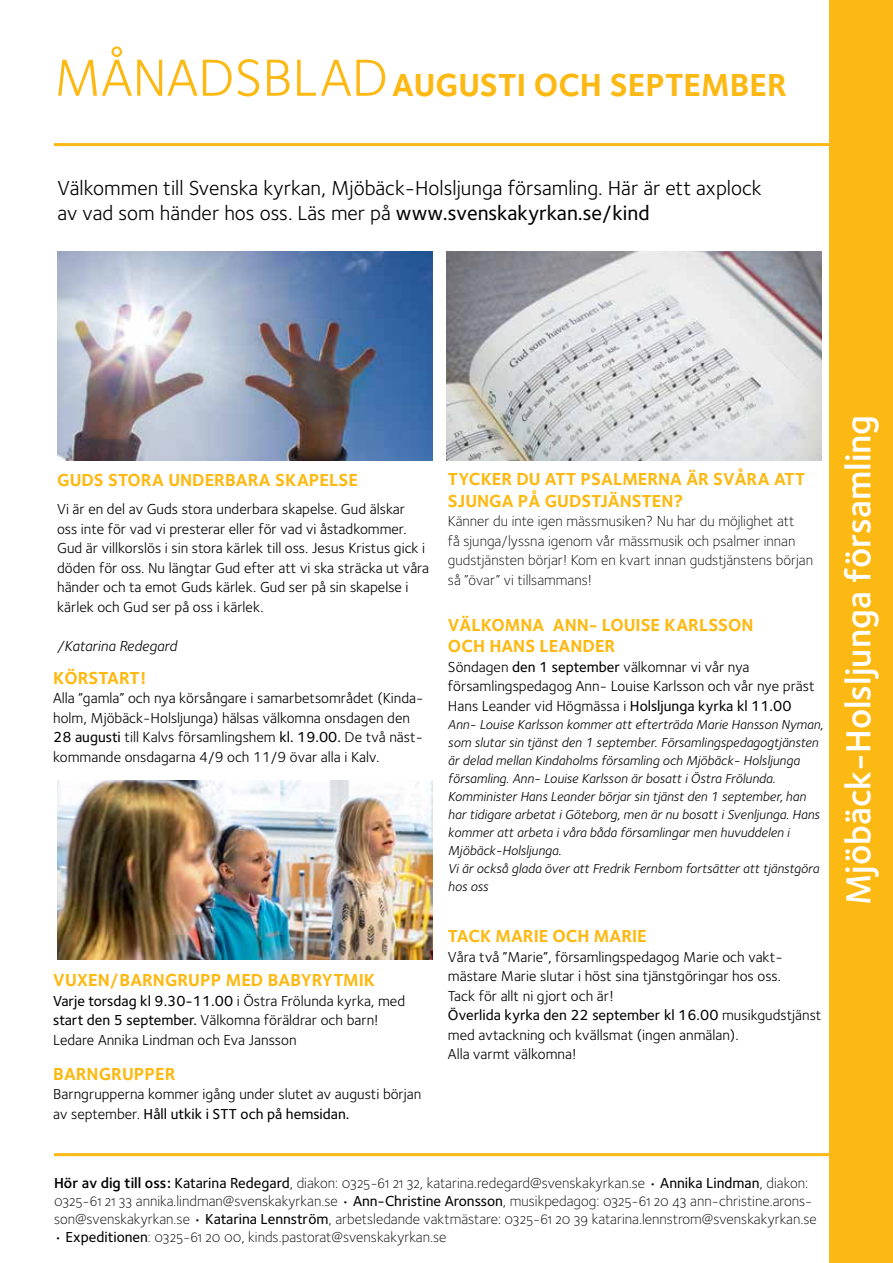
<style>
.page{position:relative;width:893px;height:1263px;background:#fff}
.page>*{position:absolute;margin:0;border:0;box-sizing:border-box;transform-origin:0 0}
.t1{font:600 36px "Foundry Sterling";color:#fff}
.t2{font:700 33px "Foundry Sterling";color:#fdb913}
.t3{font:21px/25.2px "Foundry Sterling";color:#000}
.t4{font:700 18px/21px "Foundry Sterling";color:#fdb913}
.t5{font:15px/19.5px "Foundry Sterling";color:#000}
.t6{font:15px/19.5px "Foundry Sterling Light OSF";color:#000}
.t7{font:italic 15px "Foundry Sterling";color:#000}
.t8{font:italic 13.5px/18px "Foundry Sterling";color:#000}
.s1{font-weight:400;font-size:54px}
.s2{font-weight:500}
.s3{font-family:"Foundry Sterling";font-weight:600}
.s4{font-family:"Foundry Sterling";font-weight:500}
</style>
<div class="page">
<div style="left:829px;top:0;width:64px;height:1263px;background:#fdb913"></div>
<hr style="left:54px;top:143px;width:775px;height:3px;background:#fdb913">
<hr style="left:54px;top:1153px;width:775px;height:3px;background:#fdb913">
<img style="left:57px;top:252px;width:376px;height:208px">
<img style="left:57px;top:781px;width:376px;height:179px">
<img style="left:446px;top:252px;width:376px;height:208px">
<h2 class="t2" style="left:54px;top:65px;width:734px"><span class="s1">MÅNADSBLAD</span>AUGUSTI OCH SEPTEMBER</h2>
<h3 class="t3" style="left:57px;top:175px;width:706px">Välkommen till Svenska kyrkan, Mjöbäck-Holsljunga församling. Här är ett axplock av vad som händer hos oss. Läs mer på <span class="s2">www.svenskakyrkan.se/kind</span></h3>
<p class="t4" style="left:57px;top:469px;width:302px">GUDS STORA UNDERBARA SKAPELSE</p>
<p class="t5" style="left:57px;top:499px;width:373px">Vi är en del av Guds stora underbara skapelse. Gud älskar oss inte för vad vi presterar eller för vad vi åstadkommer.<br>Gud är villkorslös i sin stora kärlek till oss. Jesus Kristus gick i döden för oss. Nu längtar Gud efter att vi ska sträcka ut våra händer och ta emot Guds kärlek. Gud ser på sin skapelse i kärlek och Gud ser på oss i kärlek.</p>
<p class="t7" style="left:57px;top:637px;width:121px">/Katarina Redegard</p>
<p class="t4" style="left:53px;top:667px;width:95px">KÖRSTART!</p>
<p class="t5" style="left:53px;top:688px;width:372px">Alla ”gamla” och nya körsångare i samarbetsområdet (Kinda&shy;holm, Mjöbäck-Holsljunga) hälsas välkomna onsdagen den <span class="s2">28 augusti</span> till Kalvs församlingshem <span class="s2">kl. 19.00.</span> De två näst&shy;kommande onsdagarna 4/9 och 11/9 övar alla i Kalv.</p>
<p class="t4" style="left:53px;top:969px;width:323px">VUXEN/BARNGRUPP MED BABYRYTMIK</p>
<p class="t5" style="left:53px;top:991px;width:353px"><span class="s2">Varje torsdag kl 9.30-11.00</span> i Östra Frölunda kyrka, med <span class="s2">start den 5 september.</span> Välkomna föräldrar och barn!<br>Ledare Annika Lindman och Eva Jansson</p>
<p class="t4" style="left:53px;top:1063px;width:124px">BARNGRUPPER</p>
<p class="t5" style="left:53px;top:1084px;width:370px">Barngrupperna kommer igång under slutet av augusti början av september. <span class="s2">Håll utkik i STT och på hemsidan.</span></p>
<p class="t4" style="left:448px;top:469px;width:359px">TYCKER DU ATT PSALMERNA ÄR SVÅRA ATT<br>SJUNGA PÅ GUDSTJÄNSTEN?</p>
<p class="t6" style="left:448px;top:511px;width:367px">Känner du inte igen mässmusiken? Nu har du möjlighet att<br>få sjunga/lyssna igenom vår mässmusik och psalmer innan gudstjänsten börjar! Kom en kvart innan gudstjänstens början så ”övar” vi tillsammans!</p>
<p class="t4" style="left:448px;top:615px;width:307px">VÄLKOMNA ANN- LOUISE KARLSSON<br>OCH HANS LEANDER</p>
<p class="t5" style="left:448px;top:657px;width:368px">Söndagen <span class="s2">den 1 september</span> välkomnar vi vår nya församlingspedagog Ann- Louise Karlsson och vår nye präst<br>Hans Leander vid Högmässa i <span class="s2">Holsljunga kyrka kl 11.00</span></p>
<p class="t8" style="left:448px;top:715px;width:376px">Ann- Louise Karlsson kommer att efterträda Marie Hansson Nyman, som slutar sin tjänst den 1 september. Församlingspedagogtjänsten är delad mellan Kindaholms församling och Mjöbäck- Holsljunga församling. Ann- Louise Karlsson är bosatt i Östra Frölunda.<br>Komminister Hans Leander börjar sin tjänst den 1 september, han har tidigare arbetat i Göteborg, men är nu bosatt i Svenljunga. Hans kommer att arbeta i våra båda församlingar men huvuddelen i Mjöbäck-Holsljunga.<br>Vi är också glada över att Fredrik Fernbom fortsätter att tjänstgöra hos oss</p>
<p class="t4" style="left:448px;top:925px;width:200px">TACK MARIE OCH MARIE</p>
<p class="t5" style="left:448px;top:947px;width:375px">Våra två ”Marie”, församlingspedagog Marie och vakt&shy;mästare Marie slutar i höst sina tjänstgöringar hos oss.<br>Tack för allt ni gjort och är!<br><span class="s2">Överlida kyrka den 22 september kl 16.00</span> musikgudstjänst med avtackning och kvällsmat (ingen anmälan).<br>Alla varmt välkomna!</p>
<h1 class="t1" style="left:837px;top:905px;width:492px;rotate:-90deg">Mjöbäck-Holsljunga församling</h1>
<p class="t6" style="left:54px;top:1174px;width:764px;line-height:18px"><span class="s3">Hör av dig till oss:</span> <span class="s4">Katarina Redegard</span>, diakon: 0325-61 21 32, katarina.redegard@svenskakyrkan.se • <span class="s4">Annika Lindman</span>, diakon:<br>0325-61 21 33 annika.lindman@svenskakyrkan.se • <span class="s4">Ann-Christine Aronsson</span>, musikpedagog: 0325-61 20 43 ann-christine.arons&shy;son@svenskakyrkan.se • <span class="s4">Katarina Lennström</span>, arbetsledande vaktmästare: 0325-61 20 39 katarina.lennstrom@svenskakyrkan.se</p>
<p class="t6" style="left:54px;top:1227px;width:394px">• <span class="s4">Expeditionen</span>: 0325-61 20 00, kinds.pastorat@svenskakyrkan.se</p>
</div>
